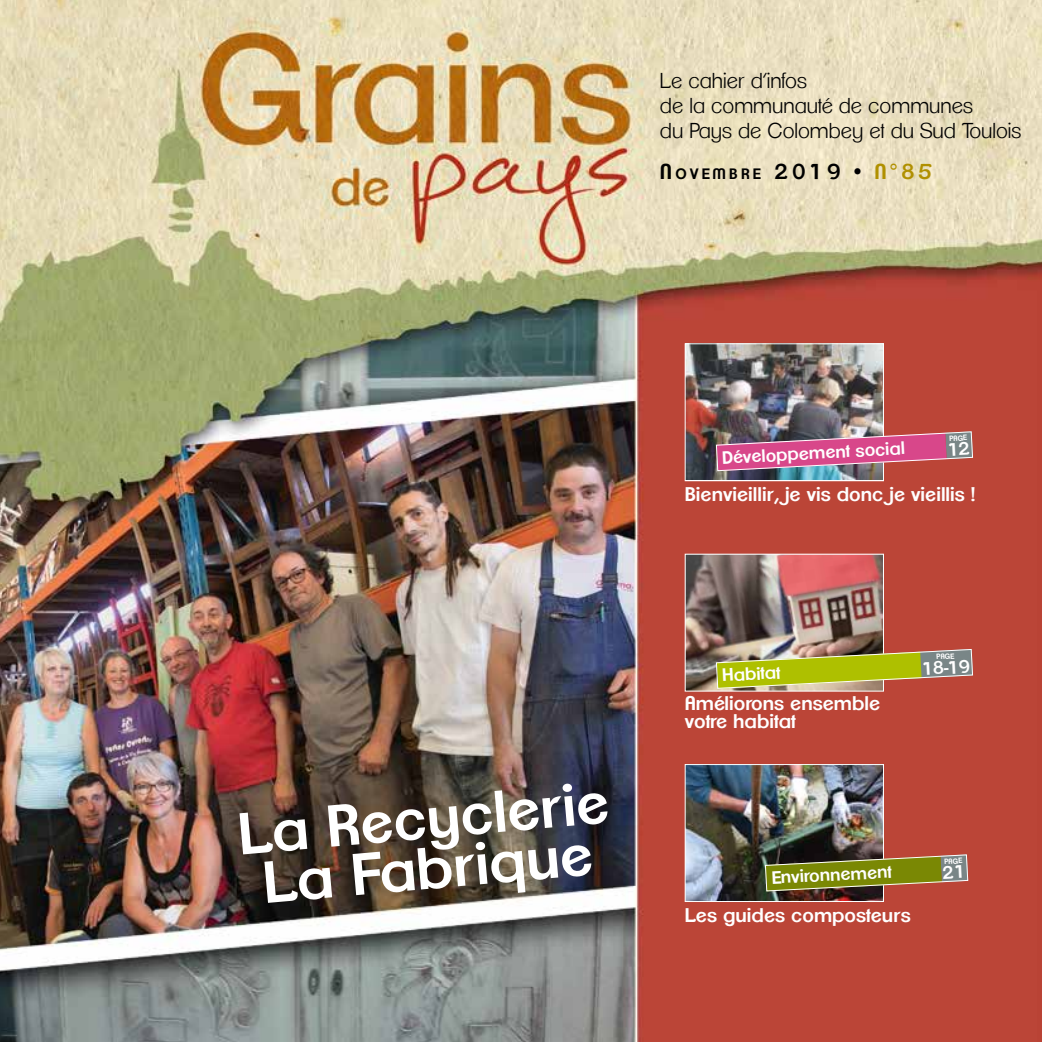
<style>
.page{position:relative;width:1042px;height:1042px;background:#fff}
.page>*{position:absolute;margin:0;border:0;box-sizing:border-box;transform-origin:0 0}
.t1{font:600 57.23px/50.4px "Clemente P Dak";color:#fff;text-align:center}
.t2{font:300 21px/25.2px "Clemente P Dae";color:#000}
.t3{font:600 19.25px/17.5px "Clemente P Dak";color:#fff}
.t4{font:600 17.5px "Clemente P Dak";color:#fff}
.t5{font:600 14.7px "Clemente P Dak";letter-spacing:.215em;color:#000}
.t6{font:600 7.35px "Clemente P Dak";color:#fff}
.s1{font-size:21px}
.s2{font-size:21px;color:#b09000}
</style>
<div class="page">
<img style="left:0;top:0;width:1042px;height:1042px">
<img style="left:687px;top:345px;width:195px;height:134px">
<div style="left:685px;top:343px;width:199px;height:138px;border:1px solid #fff"></div>
<img style="left:687px;top:766px;width:195px;height:134px">
<div style="left:685px;top:764px;width:199px;height:138px;border:1px solid #fff"></div>
<img style="left:687px;top:556px;width:195px;height:133px">
<div style="left:685px;top:554px;width:199px;height:137px;border:1px solid #fff"></div>
<svg style="left:715px;top:648px;width:258px;height:74px;background:#b37c40"></svg>
<img style="left:715px;top:431px;width:258px;height:73px">
<svg style="left:764px;top:854px;width:204px;height:70px;background:#8e5c2e"></svg>
<p class="t2" style="left:660px;top:68px;width:363px">Le cahier d’infos<br>de la communauté de communes<br>du Pays de Colombey et du Sud Toulois</p>
<p class="t5" style="left:660px;top:165px;width:274px"><span class="s1">N</span>OVEMBRE <span class="s1">2019</span> <span class="s1">•</span> <span class="s2">N°85</span></p>
<h1 class="t1" style="left:236px;top:809px;width:373px;rotate:-5deg">La Recyclerie<br>La Fabrique</h1>
<p class="t6" style="left:949px;top:434px;width:20px;rotate:-3deg">PAGE</p>
<p class="t4" style="left:721px;top:447px;width:185px;rotate:-3deg">Développement social</p>
<p class="t3" style="left:685px;top:485px;width:292px">Bienvieillir, je vis donc je vieillis !</p>
<p class="t4" style="left:721px;top:665px;width:60px;rotate:-3deg">Habitat</p>
<p class="t3" style="left:685px;top:694px;width:197px">Améliorons ensemble votre habitat</p>
<p class="t6" style="left:936px;top:652px;width:20px;rotate:-3deg">PAGE</p>
<p class="t4" style="left:921px;top:658px;width:50px;rotate:-3deg">18-19</p>
<p class="t4" style="left:771px;top:867px;width:121px;rotate:-3deg">Environnement</p>
<p class="t3" style="left:685px;top:906px;width:228px">Les guides composteurs</p>
<p class="t6" style="left:944px;top:857px;width:20px;rotate:-3deg">PAGE</p>
</div>
